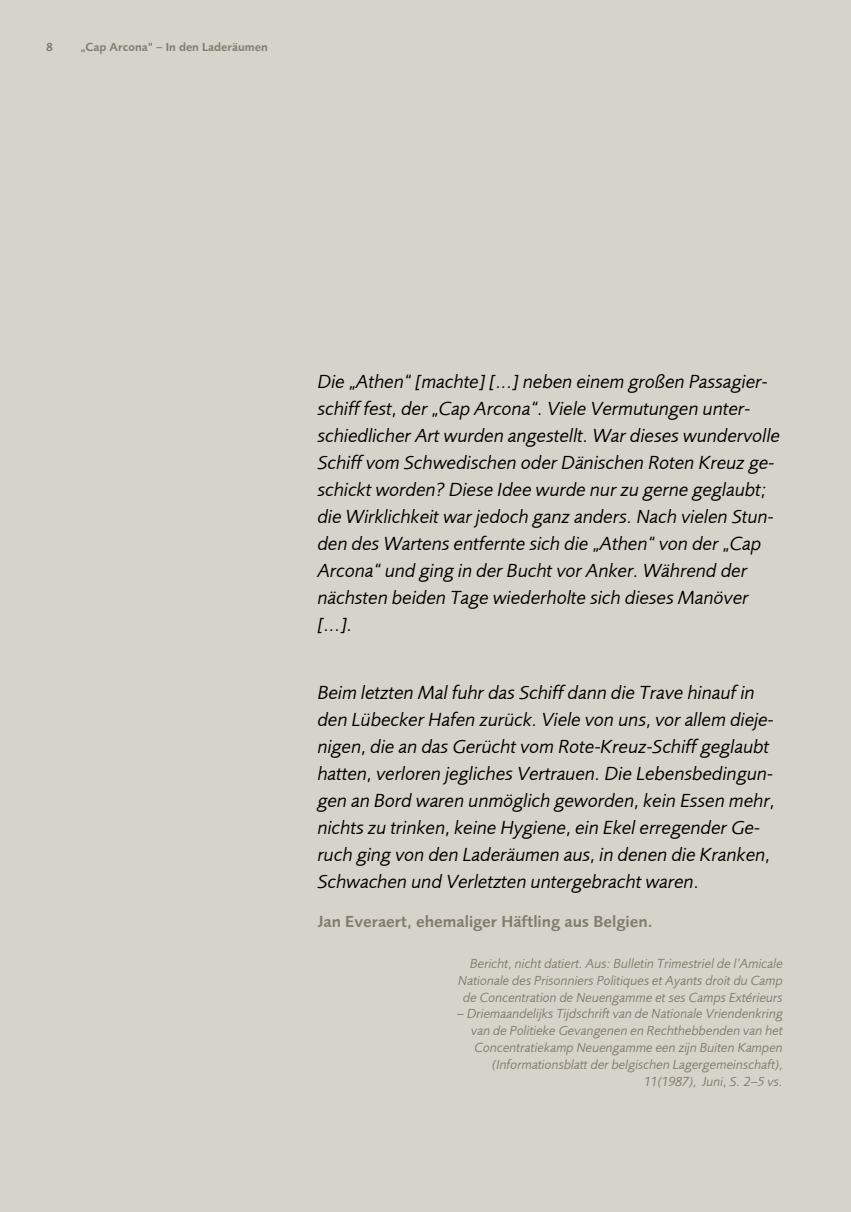
<style>
.page{position:relative;width:851px;height:1212px;background:#fff}
.page>*{position:absolute;margin:0;border:0;box-sizing:border-box;transform-origin:0 0}
.t1{font:italic 19.5px/27px "Foundry Sans";color:#000}
.t2{font:16.5px "Foundry Sans Demi";color:#827c6c}
.t3{font:italic 13.5px/16.8px "Foundry Sans";color:#827c6c;text-align:right}
.t4{font:12px "Foundry Sans Demi";color:#827c6c}
</style>
<div class="page">
<hr style="left:850px;top:0;width:1px;height:1212px;background:#d6d3ca">
<div style="left:0;top:0;width:850px;height:1212px;background:#d6d3ca"></div>
<p class="t4" style="left:46px;top:40px;width:8px">8</p>
<p class="t4" style="left:80px;top:40px;width:189px">„Cap Arcona“ – In den Laderäumen</p>
<p class="t1" style="left:317px;top:368px;width:464px">Die „Athen“ [machte] [...] neben einem großen Passagier&shy;schiff fest, der „Cap Arcona“. Viele Vermutungen unter&shy;schiedlicher Art wurden angestellt. War dieses wundervolle Schiff vom Schwedischen oder Dänischen Roten Kreuz ge&shy;schickt worden? Diese Idee wurde nur zu gerne geglaubt; die Wirklichkeit war jedoch ganz anders. Nach vielen Stun&shy;den des Wartens entfernte sich die „Athen“ von der „Cap Arcona“ und ging in der Bucht vor Anker. Während der nächsten beiden Tage wiederholte sich dieses Manöver [...].</p>
<p class="t1" style="left:317px;top:679px;width:458px">Beim letzten Mal fuhr das Schiff dann die Trave hinauf in den Lübecker Hafen zurück. Viele von uns, vor allem dieje&shy;nigen, die an das Gerücht vom Rote-Kreuz-Schiff geglaubt hatten, verloren jegliches Vertrauen. Die Lebensbedingun&shy;gen an Bord waren unmöglich geworden, kein Essen mehr, nichts zu trinken, keine Hygiene, ein Ekel erregender Ge&shy;ruch ging von den Laderäumen aus, in denen die Kranken, Schwachen und Verletzten untergebracht waren.</p>
<p class="t2" style="left:317px;top:912px;width:337px">Jan Everaert, ehemaliger Häftling aus Belgien.</p>
<p class="t3" style="left:458px;top:955px;width:326px">Bericht, nicht datiert. Aus: Bulletin Trimestriel de l’Amicale<br>Nationale des Prisonniers Politiques et Ayants droit du Camp de Concentration de Neuengamme et ses Camps Extérieurs</p>
<p class="t3" style="left:457px;top:1005px;width:327px">– Driemaandelijks Tijdschrift van de Nationale Vriendenkring van de Politieke Gevangenen en Rechthebbenden van het Concentratiekamp Neuengamme een zijn Buiten Kampen (Informationsblatt der belgischen Lagergemeinschaft), 11(1987), Juni, S. 2–5 vs.</p>
</div>
